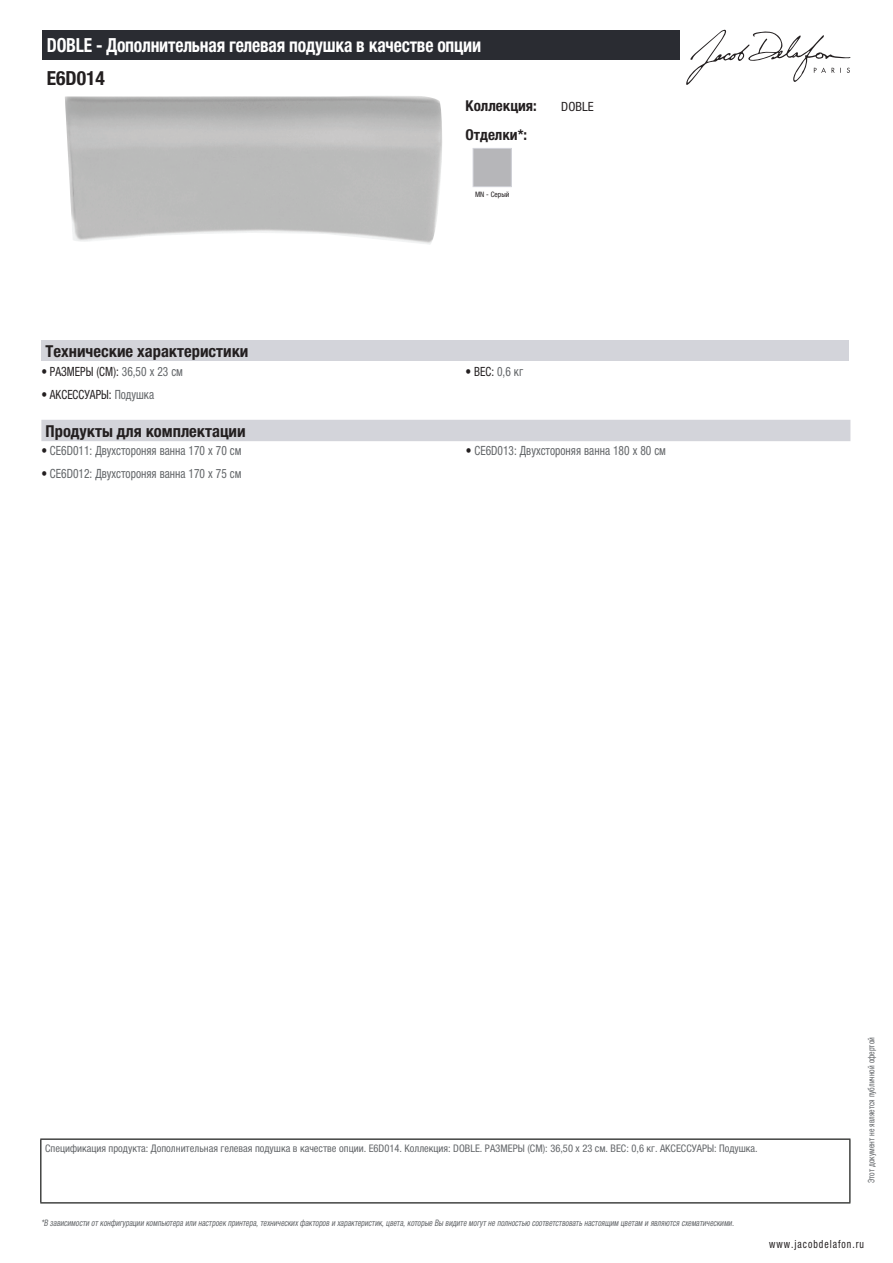
<style>
.page{position:relative;width:893px;height:1263px;background:#fff}
.page>*{position:absolute;margin:0;border:0;box-sizing:border-box;transform-origin:0 0}
.t1{font:700 condensed 19.5px "Helvetica Neue LTCYR";letter-spacing:-.01em;color:#fff;scale:.9 1}
.t2{font:700 condensed 19.5px "Helvetica Neue LTCYR";color:#231f20}
.t3{font:700 condensed 16.5px "Helvetica Neue LTCYR";color:#231f20}
.t4{font:700 condensed 15px "Helvetica Neue LTCYR";color:#231f20}
.t5{font:condensed 12.75px "Helvetica Neue LTCYR";color:#626568;scale:.9 1}
.t6{font:condensed 12.75px "Helvetica Neue LTCYR";color:#231f20;scale:.9 1}
.t7{font:condensed 12.75px "Helvetica Neue LTCYR";color:#231f20}
.t8{font:condensed 11.25px "Helvetica Neue LTCYR";letter-spacing:.1em;color:#231f20;scale:.87 1}
.t9{font:condensed 10.5px "Helvetica Neue LTCYR";color:#626568}
.t10{font:italic condensed 9px "Helvetica Neue LTCYR";color:#626568;scale:.87 1}
.t11{font:condensed 9px "Helvetica Neue LTCYR";color:#626568;scale:.87 1}
.t12{font:condensed 7.5px "Helvetica Neue LTCYR";color:#231f20}
.s1{color:#626568}
.s2{color:#231f20}
</style>
<div class="page">
<svg style="left:686px;top:30px;width:164px;height:55px"></svg>
<img style="left:65px;top:96px;width:377px;height:149px">
<div style="left:473px;top:148px;width:39px;height:39px;border:1px solid #d3d4da"></div>
<div style="left:41px;top:340px;width:808px;height:22px;background:#d3d4da"></div>
<div style="left:41px;top:420px;width:809px;height:21px;background:#d3d4da"></div>
<div style="left:43px;top:30px;width:637px;height:30px;background:#2a2c32"></div>
<hr style="left:40px;top:1138px;width:810px;height:2px;background:#040503">
<hr style="left:40px;top:1140px;width:1px;height:62px;background:#040503">
<hr style="left:849px;top:1140px;width:1px;height:62px;background:#040503">
<hr style="left:40px;top:1202px;width:810px;height:1px;background:#040503">
<h1 class="t1" style="left:47px;top:34px;width:484px">DOBLE - Дополнительная гелевая подушка в качестве опции</h1>
<h1 class="t2" style="left:47px;top:67px;width:60px">E6D014</h1>
<h3 class="t4" style="left:466px;top:97px;width:73px">Коллекция:</h3>
<h3 class="t7" style="left:561px;top:99px;width:34px">DOBLE</h3>
<h3 class="t4" style="left:466px;top:126px;width:63px">Отделки*:</h3>
<p class="t12" style="left:475px;top:190px;width:36px">MN - Серый</p>
<h2 class="t3" style="left:46px;top:342px;width:204px">Технические характеристики</h2>
<h3 class="t6" style="left:41px;top:364px;width:159px">• РАЗМЕРЫ (СМ): <span class="s1">36,50 x 23 см</span></h3>
<h3 class="t6" style="left:466px;top:364px;width:65px">• ВЕС: <span class="s1">0,6 кг</span></h3>
<h3 class="t6" style="left:41px;top:387px;width:127px">• АКСЕССУАРЫ: <span class="s1">Подушка</span></h3>
<h2 class="t3" style="left:46px;top:422px;width:202px">Продукты для комплектации</h2>
<h3 class="t5" style="left:41px;top:444px;width:224px"><span class="s2">•</span> CE6D011: Двухстороняя ванна 170 х 70 см</h3>
<h3 class="t5" style="left:466px;top:444px;width:224px"><span class="s2">•</span> CE6D013: Двухстороняя ванна 180 х 80 см</h3>
<h3 class="t5" style="left:41px;top:466px;width:224px"><span class="s2">•</span> CE6D012: Двухстороняя ванна 170 х 75 см</h3>
<p class="t9" style="left:45px;top:1142px;width:714px">Спецификация продукта: Дополнительная гелевая подушка в качестве опции. E6D014. Коллекция: DOBLE. РАЗМЕРЫ (СМ): 36,50 x 23 см. ВЕС: 0,6 кг. АКСЕССУАРЫ: Подушка.</p>
<p class="t11" style="left:866px;top:1183px;width:169px;rotate:-90deg">Этот документ не является публичной офертой</p>
<p class="t10" style="left:41px;top:1218px;width:800px">*В зависимости отконфигурации компьютера или настроек принтера,техническихфакторов и характеристик,цвета,которые Вы видите могутне полностью соответствоватьнастоящим цветам и являются схематическими.</p>
<p class="t8" style="left:769px;top:1237px;width:110px">www.jacobdelafon.ru</p>
</div>
